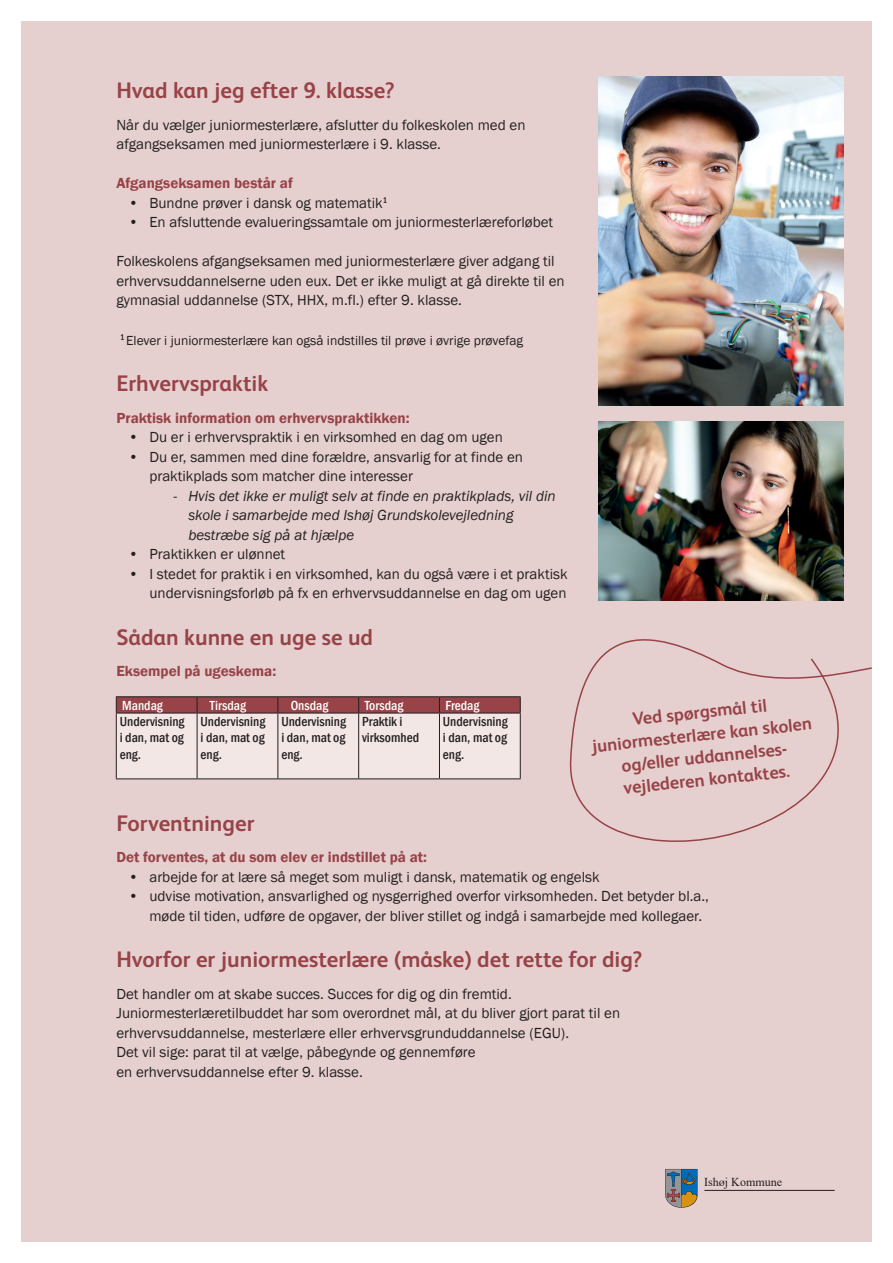
<style>
.page{position:relative;width:893px;height:1263px;background:#fff}
.page>*{position:absolute;margin:0;border:0;box-sizing:border-box;transform-origin:0 0}
.t1{font:700 22.5px "FS Albert Pro";color:#974348}
.t2{font:700 18px/22.5px "FS Albert Pro";color:#974348;text-align:center}
.t3{font:15px/19.5px "Franklin Gothic";color:#231f20}
.t4{font:600 15px "Franklin Gothic";color:#974348}
.t5{font:italic 15px/19.5px "Franklin Gothic";color:#231f20}
.t6{font:500 condensed 13.5px/16.5px "Franklin Gothic";color:#231f20;text-align:justify}
.t7{font:13.5px "Franklin Gothic";color:#231f20}
.t8{font:500 condensed 13.5px "Franklin Gothic";color:#fff}
.t9{font:12px "Times New Roman";color:#231f20}
</style>
<div class="page">
<div style="left:21px;top:21px;width:851px;height:1221px;background:#e6d0cf"></div>
<hr style="left:704px;top:1190px;width:131px;height:1px;background:#231f20">
<svg style="left:665px;top:1169px;width:32px;height:39px"></svg>
<hr style="left:116px;top:696px;width:81px;height:1px;background:#231f20">
<hr style="left:197px;top:696px;width:81px;height:1px;background:#231f20">
<hr style="left:278px;top:696px;width:81px;height:1px;background:#231f20">
<hr style="left:359px;top:696px;width:80px;height:1px;background:#231f20">
<hr style="left:439px;top:696px;width:82px;height:1px;background:#231f20">
<svg style="left:116px;top:697px;width:405px;height:81px;background:#dec4c5"></svg>
<hr style="left:116px;top:713px;width:81px;height:1px;background:#231f20">
<hr style="left:116px;top:713px;width:1px;height:65px;background:#231f20">
<hr style="left:197px;top:713px;width:81px;height:1px;background:#231f20">
<hr style="left:197px;top:713px;width:1px;height:65px;background:#231f20">
<hr style="left:278px;top:713px;width:81px;height:1px;background:#231f20">
<hr style="left:277px;top:713px;width:1px;height:65px;background:#231f20">
<hr style="left:359px;top:713px;width:80px;height:1px;background:#231f20">
<hr style="left:358px;top:713px;width:1px;height:65px;background:#231f20">
<hr style="left:439px;top:713px;width:82px;height:1px;background:#231f20">
<hr style="left:439px;top:713px;width:1px;height:65px;background:#231f20">
<hr style="left:520px;top:713px;width:1px;height:65px;background:#231f20">
<hr style="left:116px;top:778px;width:81px;height:1px;background:#231f20">
<hr style="left:197px;top:778px;width:81px;height:1px;background:#231f20">
<hr style="left:278px;top:778px;width:81px;height:1px;background:#231f20">
<hr style="left:359px;top:778px;width:80px;height:1px;background:#231f20">
<hr style="left:439px;top:778px;width:82px;height:1px;background:#231f20">
<img style="left:598px;top:421px;width:246px;height:180px">
<img style="left:598px;top:77px;width:246px;height:328px">
<svg style="left:569px;top:639px;width:303px;height:203px"></svg>
<h1 class="t1" style="left:116px;top:75px;width:280px">Hvad kan jeg efter 9. klasse?</h1>
<p class="t3" style="left:116px;top:116px;width:411px">Når du vælger juniormesterlære, afslutter du folkeskolen med en afgangseksamen med juniormesterlære i 9. klasse.</p>
<p class="t4" style="left:116px;top:174px;width:178px">Afgangseksamen består af</p>
<p class="t3" style="left:128px;top:194px;width:260px">• Bundne prøver i dansk og matematik<sup>1</sup></p>
<p class="t3" style="left:128px;top:213px;width:426px">• En afsluttende evalueringssamtale om juniormesterlæreforløbet</p>
<p class="t3" style="left:116px;top:252px;width:450px">Folkeskolens afgangseksamen med juniormesterlære giver adgang til erhvervsuddannelserne uden eux. Det er ikke muligt at gå direkte til en gymnasial uddannelse (STX, HHX, m.fl.) efter 9. klasse.</p>
<p class="t7" style="left:120px;top:332px;width:404px"><sup>1</sup> Elever i juniormesterlære kan også indstilles til prøve i øvrige prøvefag</p>
<h1 class="t1" style="left:116px;top:367px;width:153px">Erhvervspraktik</h1>
<p class="t4" style="left:116px;top:408px;width:295px">Praktisk information om erhvervspraktikken:</p>
<p class="t3" style="left:128px;top:428px;width:376px">• Du er i erhvervspraktik i en virksomhed en dag om ugen</p>
<p class="t3" style="left:149px;top:447px;width:375px;text-indent:-21px">• Du er, sammen med dine forældre, ansvarlig for at finde en praktikplads som matcher dine interesser</p>
<p class="t5" style="left:188px;top:486px;width:369px;text-indent:-15px">- Hvis det ikke er muligt selv at finde en praktikplads, vil din skole i samarbejde med Ishøj Grundskolevejledning bestræbe sig på at hjælpe</p>
<p class="t3" style="left:128px;top:545px;width:158px">• Praktikken er ulønnet</p>
<p class="t3" style="left:128px;top:564px;width:441px;text-align:right">• I stedet for praktik i en virksomhed, kan du også være i et praktisk undervisningsforløb på fx en erhvervsuddannelse en dag om ugen</p>
<h1 class="t1" style="left:116px;top:621px;width:258px">Sådan kunne en uge se ud</h1>
<p class="t4" style="left:116px;top:662px;width:161px">Eksempel på ugeskema:</p>
<p class="t8" style="left:122px;top:696px;width:42px">Mandag</p>
<p class="t8" style="left:210px;top:696px;width:38px">Tirsdag</p>
<p class="t8" style="left:291px;top:696px;width:39px">Onsdag</p>
<p class="t8" style="left:365px;top:696px;width:40px">Torsdag</p>
<p class="t8" style="left:445px;top:696px;width:35px">Fredag</p>
<p class="t6" style="left:120px;top:713px;width:66px">Undervisning i dan, mat og eng.</p>
<p class="t6" style="left:201px;top:713px;width:66px">Undervisning i dan, mat og eng.</p>
<p class="t6" style="left:281px;top:713px;width:66px">Undervisning i dan, mat og eng.</p>
<p class="t6" style="left:362px;top:713px;width:58px">Praktik i virksomhed</p>
<p class="t6" style="left:443px;top:713px;width:66px">Undervisning i dan, mat og eng.</p>
<p class="t2" style="left:588px;top:712px;width:222px;rotate:-6deg">Ved spørgsmål til juniormesterlære kan skolen og/eller uddannelses&shy;vejlederen kontaktes.</p>
<h1 class="t1" style="left:116px;top:807px;width:140px">Forventninger</h1>
<p class="t4" style="left:116px;top:848px;width:312px">Det forventes, at du som elev er indstillet på at:</p>
<p class="t3" style="left:128px;top:867px;width:473px">• arbejde for at lære så meget som muligt i dansk, matematik og engelsk</p>
<p class="t3" style="left:149px;top:887px;width:561px;text-indent:-21px">• udvise motivation, ansvarlighed og nysgerrighed overfor virksomheden. Det betyder bl.a., møde til tiden, udføre de opgaver, der bliver stillet og indgå i samarbejde med kollegaer.</p>
<h1 class="t1" style="left:116px;top:943px;width:527px">Hvorfor er juniormesterlære (måske) det rette for dig?</h1>
<p class="t3" style="left:116px;top:984px;width:505px">Det handler om at skabe succes. Succes for dig og din fremtid.<br>Juniormesterlæretilbuddet har som overordnet mål, at du bliver gjort parat til en erhvervsuddannelse, mesterlære eller erhvervsgrunduddannelse (EGU).<br>Det vil sige: parat til at vælge, påbegynde og gennemføre<br>en erhvervsuddannelse efter 9. klasse.</p>
<p class="t9" style="left:704px;top:1173px;width:80px">Ishøj Kommune</p>
</div>
